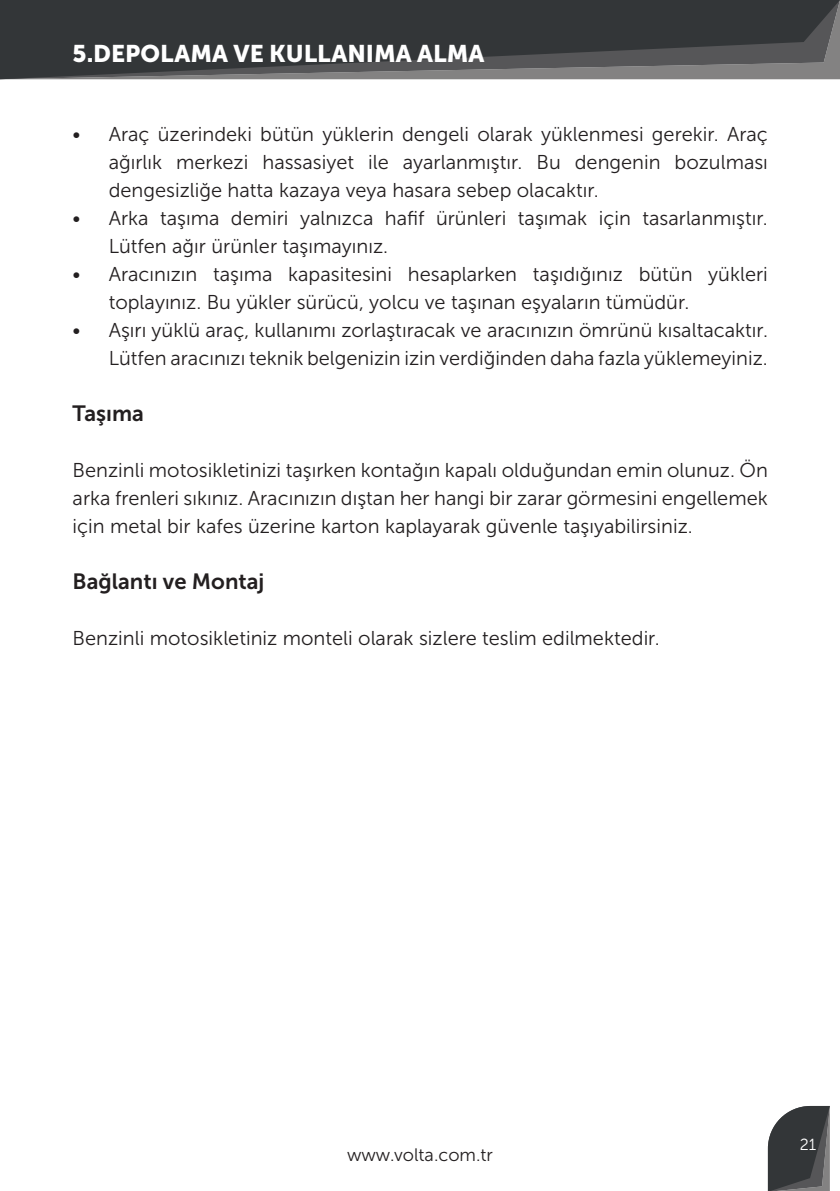
<style>
.page{position:relative;width:840px;height:1191px;background:#fff}
.page>*{position:absolute;margin:0;border:0;box-sizing:border-box;transform-origin:0 0}
.t1{font:24px "Museo Sans 900";color:#fff}
.t2{font:22px "Museo Sans 700";color:#231f20}
.t3{font:20px/28px "Museo Sans 300";color:#231f20;text-align:justify}
.t4{font:18px "Museo Sans 300";color:#231f20}
.t5{font:16px "Museo Sans 300";color:#fff}
</style>
<div class="page">
<svg style="left:767px;top:1106px;width:62px;height:85px"></svg>
<svg style="left:0;top:0;width:839px;height:79px;fill:#333638"></svg>
<p class="t1" style="left:73px;top:40px;width:413px">5.DEPOLAMA VE KULLANIMA ALMA</p>
<p class="t3" style="left:109px;top:120px;width:660px;text-indent:-36px">• Araç üzerindeki bütün yüklerin dengeli olarak yüklenmesi gerekir. Araç ağırlık merkezi hassasiyet ile ayarlanmıştır. Bu dengenin bozulması dengesizliğe hatta kazaya veya hasara sebep olacaktır.</p>
<p class="t3" style="left:109px;top:204px;width:660px;text-indent:-36px">• Arka taşıma demiri yalnızca hafif ürünleri taşımak için tasarlanmıştır.<br>Lütfen ağır ürünler taşımayınız.</p>
<p class="t3" style="left:109px;top:260px;width:660px;text-indent:-36px">• Aracınızın taşıma kapasitesini hesaplarken taşıdığınız bütün yükleri toplayınız. Bu yükler sürücü, yolcu ve taşınan eşyaların tümüdür.</p>
<p class="t3" style="left:73px;top:316px;width:696px;text-align:right">• Aşırı yüklü araç, kullanımı zorlaştıracak ve aracınızın ömrünü kısaltacaktır.<br>Lütfen aracınızı teknik belgenizin izin verdiğinden daha fazla yüklemeyiniz.</p>
<p class="t2" style="left:73px;top:401px;width:73px">Taşıma</p>
<p class="t3" style="left:73px;top:456px;width:696px">Benzinli motosikletinizi taşırken kontağın kapalı olduğundan emin olunuz. Ön arka frenleri sıkınız. Aracınızın dıştan her hangi bir zarar görmesini engellemek için metal bir kafes üzerine karton kaplayarak güvenle taşıyabilirsiniz.</p>
<p class="t2" style="left:73px;top:569px;width:193px">Bağlantı ve Montaj</p>
<p class="t3" style="left:73px;top:624px;width:588px">Benzinli motosikletiniz monteli olarak sizlere teslim edilmektedir.</p>
<p class="t4" style="left:347px;top:1145px;width:147px">www.volta.com.tr</p>
<p class="t5" style="left:799px;top:1136px;width:18px">21</p>
</div>
